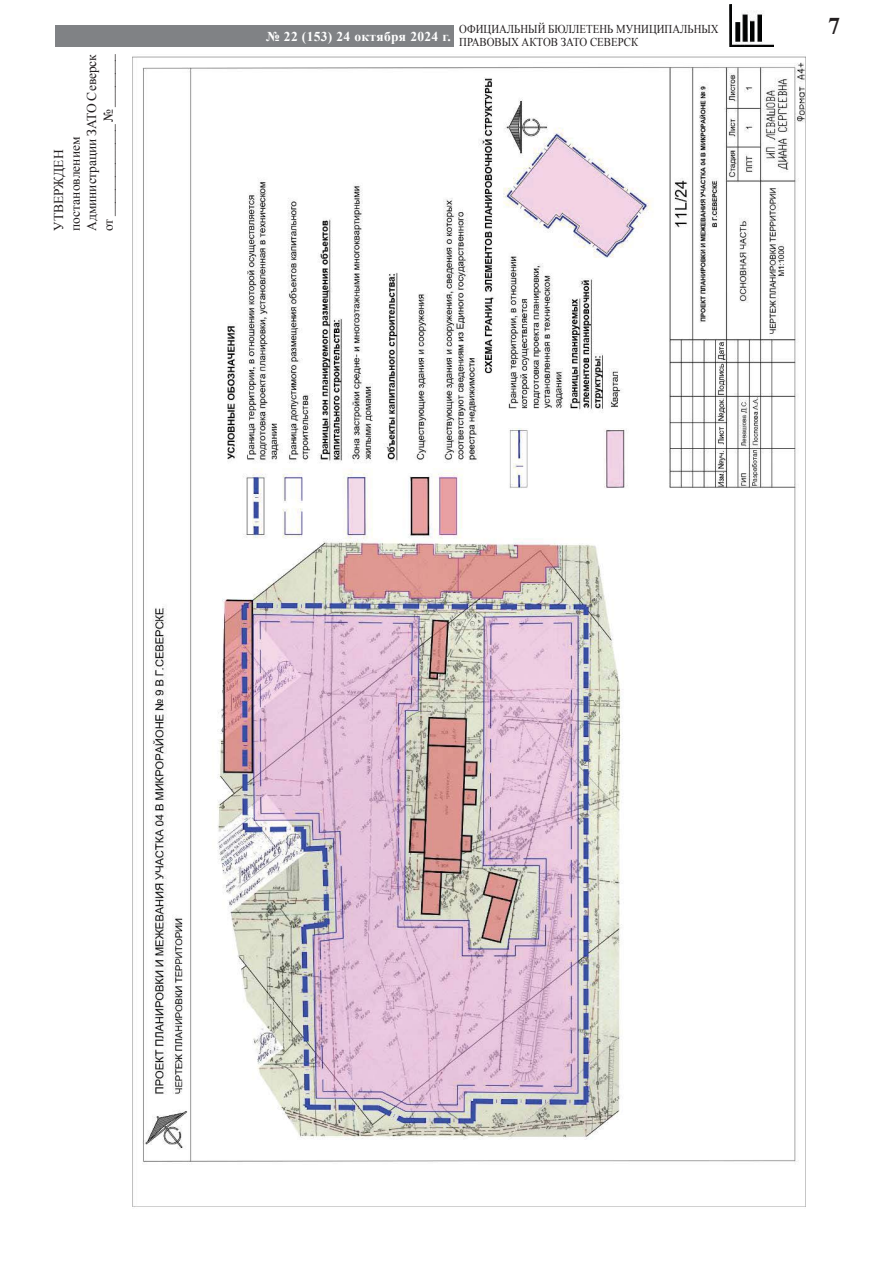
<style>
.page{position:relative;width:893px;height:1263px;background:#fff}
.page>*{position:absolute;margin:0;border:0;box-sizing:border-box;transform-origin:0 0}
.t1{font:700 24px "Times New Roman";color:#231f20}
.t2{font:13.5px/16.5px "Times New Roman";letter-spacing:-.005em;color:#231f20}
.t3{font:700 13.5px "Times New Roman";letter-spacing:.025em;color:#fff}
.t4{font:12px "Times New Roman";color:#231f20;scale:.9 1}
</style>
<div class="page">
<div style="left:55px;top:25px;width:398px;height:22px;background:#808285"></div>
<img style="left:729px;top:5px;width:44px;height:41px">
<img style="left:133px;top:56px;width:672px;height:1151px">
<p class="t2" style="left:50px;top:231px;width:178px;rotate:-90deg">УТВЕРЖДЕН постановлением<br>Администрации ЗАТО Северск от ______________ № ________</p>
<p class="t3" style="left:266px;top:29px;width:186px">№ 22 (153) 24 октября 2024 г.</p>
<p class="t4" style="left:459px;top:22px;width:290px">ОФИЦИАЛЬНЫЙ БЮЛЛЕТЕНЬ МУНИЦИПАЛЬНЫХ</p>
<h1 class="t1" style="left:828px;top:12px;width:13px">7</h1>
<p class="t4" style="left:459px;top:36px;width:200px">ПРАВОВЫХ АКТОВ ЗАТО СЕВЕРСК</p>
</div>
